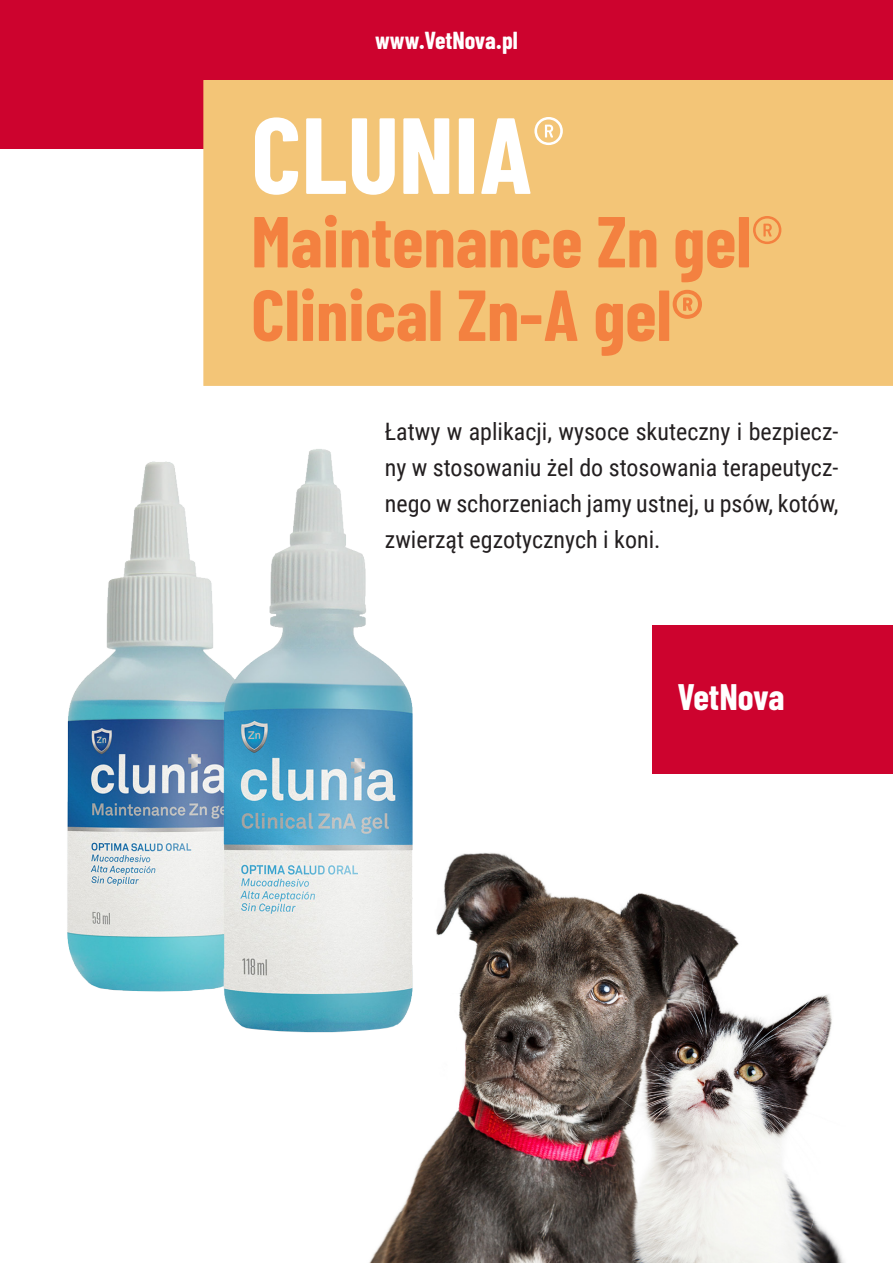
<style>
.page{position:relative;width:893px;height:1263px;background:#fff}
.page>*{position:absolute;margin:0;border:0;box-sizing:border-box;transform-origin:0 0}
.t1{font:700 108px "Barlow Condensed";color:#fff}
.t2{font:700 72px "Barlow Condensed";color:#f38140}
.t3{font:700 36px "Barlow Condensed";letter-spacing:-.01em;color:#fff}
.t4{font:24px/36px "Roboto Condensed";color:#231f20;text-align:justify}
.t5{font:700 24px "Barlow Condensed";color:#fff}
.s1{font-weight:400}
</style>
<div class="page">
<div style="left:0;top:0;width:893px;height:149px;background:#cd032e"></div>
<div style="left:653px;top:625px;width:240px;height:149px;background:#cd032e"></div>
<div style="left:203px;top:80px;width:690px;height:306px;background:#f3c577"></div>
<img style="left:369px;top:858px;width:476px;height:405px">
<img style="left:67px;top:449px;width:443px;height:643px">
<p class="t5" style="left:375px;top:26px;width:144px">www.VetNova.pl</p>
<p class="t1" style="left:251px;top:88px;width:315px">CLUNIA<sup>®</sup></p>
<p class="t2" style="left:251px;top:197px;width:533px">Maintenance Zn gel<span class="s1">®</span></p>
<p class="t2" style="left:251px;top:270px;width:453px">Clinical Zn-A gel®</p>
<p class="t4" style="left:385px;top:413px;width:455px">Łatwy w aplikacji, wysoce skuteczny i bezpiecz&shy;ny w stosowaniu żel do stosowania terapeutycz&shy;nego w schorzeniach jamy ustnej, u psów, kotów, zwierząt egzotycznych i koni.</p>
<p class="t3" style="left:677px;top:675px;width:108px">VetNova</p>
</div>
